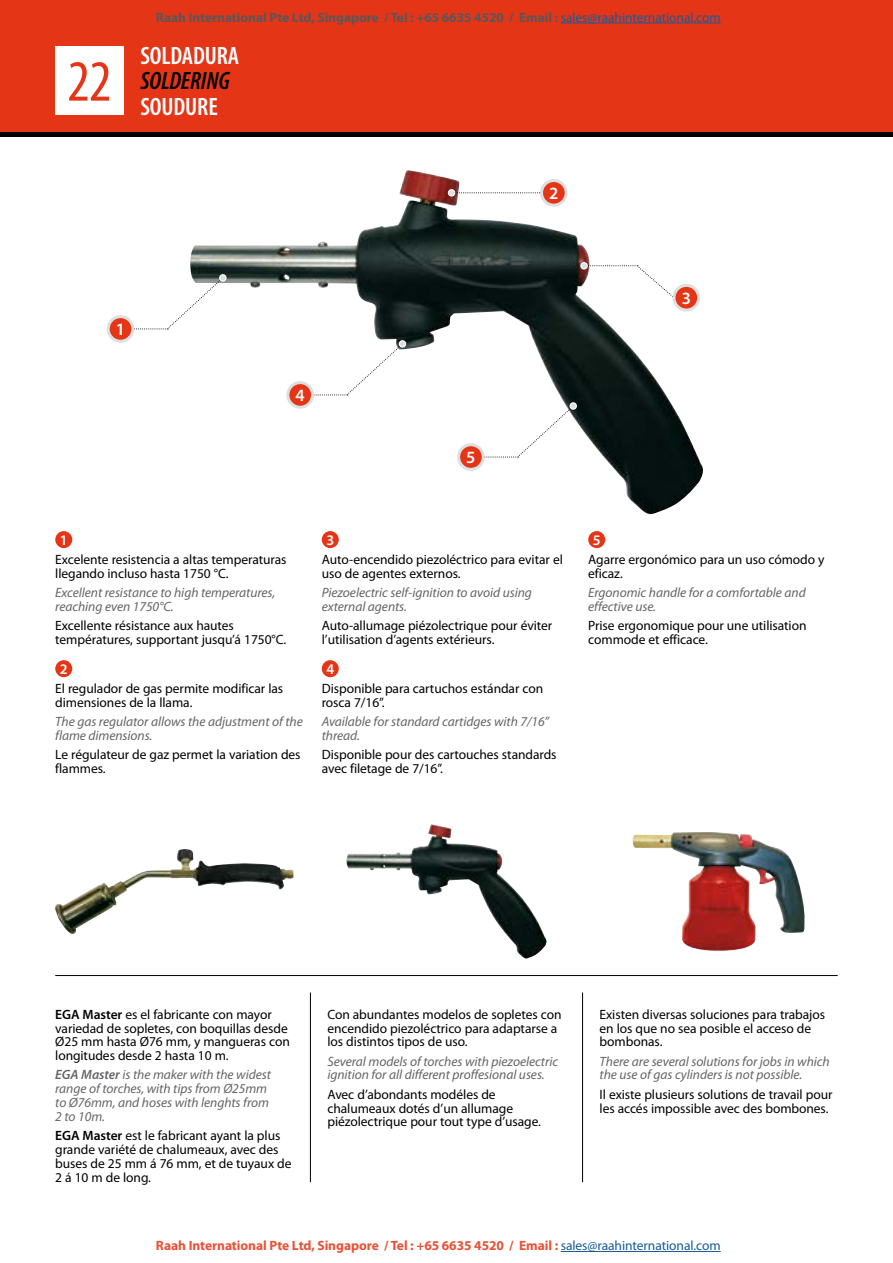
<style>
.page{position:relative;width:893px;height:1263px;background:#fff}
.page>*{position:absolute;margin:0;border:0;box-sizing:border-box;transform-origin:0 0}
.t1{font:condensed 58.5px "Myriad Pro";color:#e53517}
.t2{font:600 condensed 25.2px "Myriad Pro";letter-spacing:-.005em;color:#fff}
.t3{font:italic 600 condensed 25.2px "Myriad Pro";letter-spacing:-.005em;color:#000}
.t4{font:600 17.25px "Myriad Pro";color:#fff}
.t5{font:600 14.7px "Myriad Pro";color:#fff}
.t6{font:13.5px/14px "Myriad Pro";letter-spacing:-.005em;color:#000}
.t7{font:italic 13.5px/14px "Myriad Pro";letter-spacing:-.005em;color:#646567}
.t8{font:700 13.5px "Myriad Pro";letter-spacing:-.005em;color:#58585a}
.t9{font:700 13.5px "Myriad Pro";letter-spacing:-.005em;color:#e85236}
.s1{font-weight:400;color:#165b9a}
.s2{font-weight:600}
</style>
<div class="page">
<img style="left:190px;top:170px;width:513px;height:344px">
<img style="left:633px;top:832px;width:172px;height:119px">
<img style="left:55px;top:849px;width:238px;height:85px">
<img style="left:346px;top:824px;width:200px;height:134px">
<div style="left:0;top:0;width:893px;height:136px;background:#e53517"></div>
<div style="left:55px;top:47px;width:68px;height:68px;background:#fff"></div>
<hr style="left:0;top:132px;width:893px;height:4px;background:#000">
<div style="left:55px;top:531px;width:17px;height:17px;background:#e53517;border-radius:50%"></div>
<div style="left:55px;top:660px;width:17px;height:17px;background:#e53517;border-radius:50%"></div>
<div style="left:322px;top:531px;width:17px;height:17px;background:#e53517;border-radius:50%"></div>
<div style="left:322px;top:660px;width:17px;height:17px;background:#e53517;border-radius:50%"></div>
<hr style="left:310px;top:992px;width:1px;height:190px;background:#000">
<hr style="left:582px;top:992px;width:1px;height:190px;background:#000">
<hr style="left:55px;top:975px;width:783px;height:1px;background:#000">
<div style="left:588px;top:531px;width:17px;height:17px;background:#e53517;border-radius:50%"></div>
<div style="left:108px;top:317px;width:25px;height:24px;background:#e53517;border-radius:50%"></div>
<div style="left:107px;top:315px;width:27px;height:28px;border:3px solid #dedfe0;border-radius:50%"></div>
<svg style="left:133px;top:275px;width:93px;height:55px"></svg>
<div style="left:219px;top:274px;width:8px;height:8px;border:1px solid #fff;border-radius:50%"></div>
<svg style="left:455px;top:192px;width:85px;height:1px"></svg>
<div style="left:541px;top:181px;width:25px;height:24px;background:#e53517;border-radius:50%"></div>
<div style="left:540px;top:179px;width:28px;height:28px;border:3px solid #dedfe0;border-radius:50%"></div>
<div style="left:448px;top:190px;width:7px;height:6px;background:#dedfe0;border-radius:50%"></div>
<div style="left:448px;top:189px;width:7px;height:8px;border:1px solid #fff;border-radius:50%"></div>
<div style="left:674px;top:285px;width:25px;height:25px;background:#e53517;border-radius:50%"></div>
<div style="left:672px;top:284px;width:28px;height:27px;border:3px solid #dedfe0;border-radius:50%"></div>
<svg style="left:581px;top:263px;width:94px;height:35px"></svg>
<div style="left:580px;top:262px;width:8px;height:8px;border:1px solid #fff;border-radius:50%"></div>
<svg style="left:312px;top:343px;width:91px;height:53px"></svg>
<div style="left:288px;top:383px;width:24px;height:24px;background:#e53517;border-radius:50%"></div>
<div style="left:286px;top:381px;width:28px;height:28px;border:3px solid #dedfe0;border-radius:50%"></div>
<div style="left:399px;top:341px;width:7px;height:6px;background:#dedfe0;border-radius:50%"></div>
<div style="left:399px;top:340px;width:7px;height:8px;border:1px solid #fff;border-radius:50%"></div>
<div style="left:459px;top:445px;width:24px;height:24px;background:#e53517;border-radius:50%"></div>
<div style="left:457px;top:443px;width:28px;height:28px;border:3px solid #dedfe0;border-radius:50%"></div>
<svg style="left:483px;top:403px;width:93px;height:55px"></svg>
<div style="left:569px;top:402px;width:8px;height:8px;border:1px solid #fff;border-radius:50%"></div>
<hr style="left:561px;top:23px;width:160px;height:1px;background:#165b9a">
<hr style="left:561px;top:1251px;width:160px;height:1px;background:#165b9a">
<h1 class="t1" style="left:67px;top:46px;width:46px">22</h1>
<p class="t8" style="left:156px;top:8px;width:566px">Raah International Pte Ltd, Singapore / Tel : +65 6635 4520 / Email : <span class="s1">sales@raahinternational.com</span></p>
<h2 class="t2" style="left:140px;top:42px;width:100px">SOLDADURA</h2>
<h2 class="t3" style="left:140px;top:68px;width:91px">SOLDERING</h2>
<h2 class="t2" style="left:140px;top:93px;width:79px">SOUDURE</h2>
<p class="t4" style="left:549px;top:182px;width:11px">2</p>
<p class="t4" style="left:116px;top:318px;width:11px">1</p>
<p class="t4" style="left:296px;top:384px;width:11px">4</p>
<p class="t4" style="left:466px;top:446px;width:11px">5</p>
<p class="t4" style="left:682px;top:287px;width:11px">3</p>
<p class="t5" style="left:60px;top:530px;width:9px">1</p>
<p class="t6" style="left:55px;top:552px;width:233px">Excelente resistencia a altas temperaturas llegando incluso hasta 1750 °C.</p>
<p class="t7" style="left:55px;top:585px;width:222px">Excellent resistance to high temperatures, reaching even 1750°C.</p>
<p class="t6" style="left:55px;top:618px;width:233px">Excellente résistance aux hautes températures, supportant jusqu’á 1750°C.</p>
<p class="t5" style="left:60px;top:659px;width:9px">2</p>
<p class="t6" style="left:55px;top:681px;width:229px">El regulador de gas permite modificar las dimensiones de la llama.</p>
<p class="t7" style="left:55px;top:714px;width:249px">The gas regulator allows the adjustment of the flame dimensions.</p>
<p class="t6" style="left:55px;top:748px;width:247px">Le régulateur de gaz permet la variation des flammes.</p>
<p class="t5" style="left:326px;top:530px;width:9px">3</p>
<p class="t6" style="left:322px;top:552px;width:243px">Auto-encendido piezoléctrico para evitar el uso de agentes externos.</p>
<p class="t7" style="left:322px;top:585px;width:212px">Piezoelectric self-ignition to avoid using external agents.</p>
<p class="t6" style="left:322px;top:618px;width:232px">Auto-allumage piézolectrique pour éviter l’utilisation d’agents extérieurs.</p>
<p class="t5" style="left:326px;top:659px;width:9px">4</p>
<p class="t6" style="left:322px;top:681px;width:223px">Disponible para cartuchos estándar con rosca 7/16”.</p>
<p class="t7" style="left:322px;top:714px;width:229px">Available for standard cartidges with 7/16” thread.</p>
<p class="t6" style="left:322px;top:748px;width:236px">Disponible pour des cartouches standards avec filetage de 7/16”.</p>
<p class="t5" style="left:593px;top:530px;width:9px">5</p>
<p class="t6" style="left:588px;top:552px;width:238px">Agarre ergonómico para un uso cómodo y eficaz.</p>
<p class="t7" style="left:588px;top:585px;width:219px">Ergonomic handle for a comfortable and effective use.</p>
<p class="t6" style="left:588px;top:618px;width:220px">Prise ergonomique pour une utilisation commode et efficace.</p>
<p class="t6" style="left:55px;top:1007px;width:236px"><span class="s2">EGA Master</span> es el fabricante con mayor variedad de sopletes, con boquillas desde Ø25 mm hasta Ø76 mm, y mangueras con longitudes desde 2 hasta 10 m.</p>
<p class="t7" style="left:55px;top:1068px;width:217px"><span class="s2">EGA Master</span> is the maker with the widest range of torches, with tips from Ø25mm to Ø76mm, and hoses with lenghts from<br>2 to 10m.</p>
<p class="t6" style="left:55px;top:1128px;width:238px"><span class="s2">EGA Master</span> est le fabricant ayant la plus grande variété de chalumeaux, avec des buses de 25 mm á 76 mm, et de tuyaux de<br>2 á 10 m de long.</p>
<p class="t6" style="left:327px;top:1007px;width:236px">Con abundantes modelos de sopletes con encendido piezoléctrico para adaptarse a los distintos tipos de uso.</p>
<p class="t7" style="left:327px;top:1054px;width:232px">Several models of torches with piezoelectric ignition for all different proffesional uses.</p>
<p class="t6" style="left:327px;top:1087px;width:215px">Avec d’abondants modéles de chalumeaux dotés d’un allumage piézolectrique pour tout type d’usage.</p>
<p class="t6" style="left:600px;top:1007px;width:227px">Existen diversas soluciones para trabajos en los que no sea posible el acceso de bombonas.</p>
<p class="t7" style="left:600px;top:1054px;width:232px">There are several solutions for jobs in which the use of gas cylinders is not possible.</p>
<p class="t6" style="left:600px;top:1087px;width:234px">Il existe plusieurs solutions de travail pour les accés impossible avec des bombones.</p>
<p class="t9" style="left:156px;top:1237px;width:566px">Raah International Pte Ltd, Singapore / Tel : +65 6635 4520 / Email : <span class="s1">sales@raahinternational.com</span></p>
</div>
